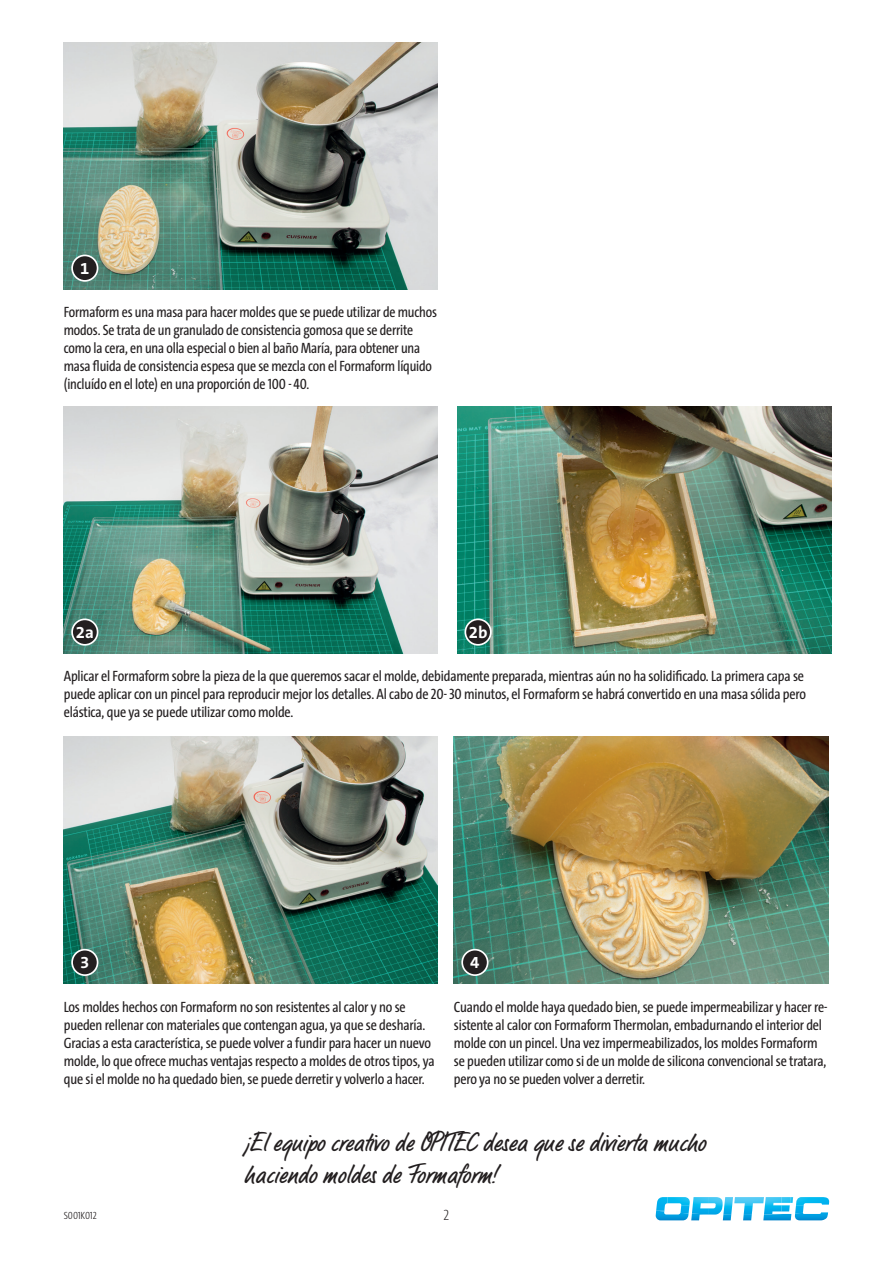
<style>
.page{position:relative;width:893px;height:1263px;background:#fff}
.page>*{position:absolute;margin:0;border:0;box-sizing:border-box;transform-origin:0 0}
.Fusszeile-Viel-Spass{font:27px/32.4px "LP Bambus";color:#231f20}
.t1{font:700 16.8px "The Sans B W7";color:#fff}
.Anleitugns-Text_Desc{font:15px/18px "The Sans Cd LF5 Plain";letter-spacing:-.01em;color:#231f20}
.nicht_verwenden{font:200 15px "The Sans Cd LF2";color:#231f20}
.Anleitugns-Text_Desc-2{font:300 10.5px "The Sans Cd LF3";letter-spacing:-.01em;color:#231f20}
</style>
<div class="page">
<svg style="left:655px;top:1197px;width:175px;height:24px"></svg>
<img style="left:64px;top:43px;width:374px;height:246px">
<img style="left:64px;top:737px;width:374px;height:246px">
<img style="left:454px;top:737px;width:374px;height:246px">
<img style="left:64px;top:406px;width:374px;height:247px">
<img style="left:457px;top:406px;width:374px;height:247px">
<div style="left:72px;top:255px;width:26px;height:26px;background:#231f20;border-radius:50%"></div>
<div style="left:71px;top:255px;width:27px;height:27px;border:2px solid #fff;border-radius:50%"></div>
<div style="left:72px;top:950px;width:26px;height:25px;background:#231f20;border-radius:50%"></div>
<div style="left:71px;top:949px;width:27px;height:27px;border:2px solid #fff;border-radius:50%"></div>
<div style="left:462px;top:950px;width:26px;height:25px;background:#231f20;border-radius:50%"></div>
<div style="left:461px;top:949px;width:27px;height:27px;border:2px solid #fff;border-radius:50%"></div>
<div style="left:72px;top:619px;width:26px;height:26px;background:#231f20;border-radius:50%"></div>
<div style="left:71px;top:618px;width:27px;height:28px;border:2px solid #fff;border-radius:50%"></div>
<div style="left:465px;top:619px;width:26px;height:26px;background:#231f20;border-radius:50%"></div>
<div style="left:464px;top:618px;width:28px;height:28px;border:2px solid #fff;border-radius:50%"></div>
<p class="t1" style="left:80px;top:257px;width:11px">1</p>
<p class="Anleitugns-Text_Desc" style="left:64px;top:303px;width:375px">Formaform es una masa para hacer moldes que se puede utilizar de muchos modos. Se trata de un granulado de consistencia gomosa que se derrite como la cera, en una olla especial o bien al baño María, para obtener una masa fluida de consistencia espesa que se mezcla con el Formaform líquido (incluído en el lote) en una proporción de 100 - 40.</p>
<p class="t1" style="left:76px;top:621px;width:20px">2a</p>
<p class="t1" style="left:469px;top:621px;width:20px">2b</p>
<p class="Anleitugns-Text_Desc" style="left:64px;top:667px;width:744px">Aplicar el Formaform sobre la pieza de la que queremos sacar el molde, debidamente preparada, mientras aún no ha solidificado. La primera capa se puede aplicar con un pincel para reproducir mejor los detalles. Al cabo de 20- 30 minutos, el Formaform se habrá convertido en una masa sólida pero elástica, que ya se puede utilizar como molde.</p>
<p class="t1" style="left:80px;top:951px;width:11px">3</p>
<p class="t1" style="left:470px;top:951px;width:11px">4</p>
<p class="Anleitugns-Text_Desc" style="left:64px;top:997px;width:372px">Los moldes hechos con Formaform no son resistentes al calor y no se pueden rellenar con materiales que contengan agua, ya que se desharía.<br>Gracias a esta característica, se puede volver a fundir para hacer un nuevo molde, lo que ofrece muchas ventajas respecto a moldes de otros tipos, ya que si el molde no ha quedado bien, se puede derretir y volverlo a hacer.</p>
<p class="Anleitugns-Text_Desc" style="left:454px;top:997px;width:375px">Cuando el molde haya quedado bien, se puede impermeabilizar y hacer re&shy;sistente al calor con Formaform Thermolan, embadurnando el interior del molde con un pincel. Una vez impermeabilizados, los moldes Formaform se pueden utilizar como si de un molde de silicona convencional se tratara, pero ya no se pueden volver a derretir.</p>
<p class="Anleitugns-Text_Desc-2" style="left:64px;top:1208px;width:34px">S001K012</p>
<p class="Fusszeile-Viel-Spass" style="left:244px;top:1128px;width:463px">¡El equipo creativo de OPITEC desea que se divierta mucho haciendo moldes de Formaform!</p>
<p class="nicht_verwenden" style="left:444px;top:1206px;width:7px">2</p>
</div>
